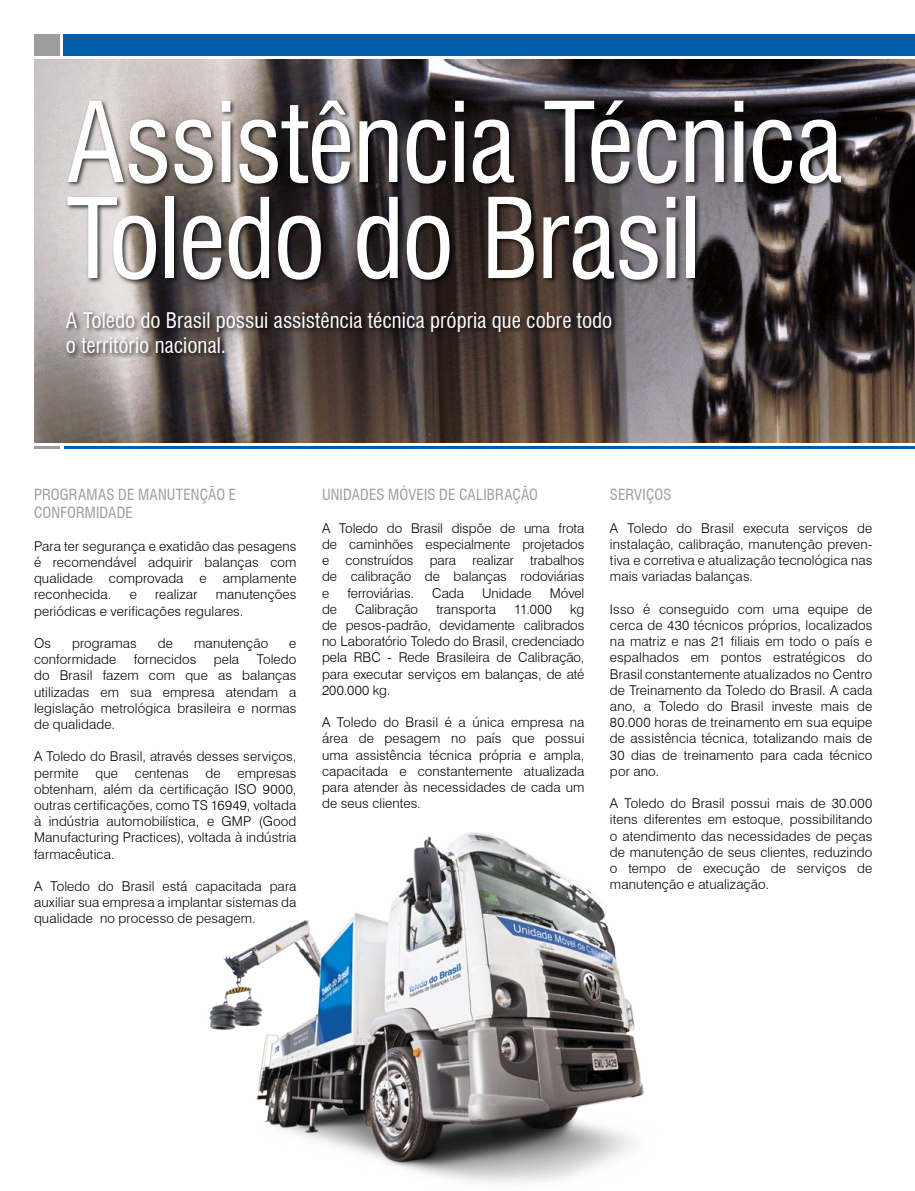
<style>
.page{position:relative;width:915px;height:1191px;background:#fff}
.page>*{position:absolute;margin:0;border:0;box-sizing:border-box;transform-origin:0 0}
.t1{font:condensed 108px/96px "Swiss 721 BT";letter-spacing:-.02em;color:#fff}
.t2{font:condensed 21px/25.2px "Swiss 721 BT";color:#fff}
.t3{font:condensed 15px/18px "Swiss 721 BT";letter-spacing:.01em;color:#9d9d9c}
.t4{font:300 13.5px/16.2px "Swiss 721 BT";letter-spacing:.005em;color:#000;text-align:justify}
</style>
<div class="page">
<img style="left:34px;top:60px;width:880px;height:382px">
<hr style="left:64px;top:446px;width:808px;height:3px;background:#005da9">
<hr style="left:34px;top:446px;width:26px;height:3px;background:#9d9d9c">
<div style="left:64px;top:34px;width:850px;height:21px;background:#005da9"></div>
<div style="left:34px;top:34px;width:26px;height:21px;background:#9d9d9c"></div>
<hr style="left:872px;top:446px;width:42px;height:3px;background:#005da9">
<img style="left:209px;top:832px;width:435px;height:351px">
<div style="left:66px;top:99px;width:781px;height:186px;background:#000;opacity:.75"></div>
<div style="left:64px;top:310px;width:553px;height:49px;background:#000;opacity:.75"></div>
<h1 class="t1" style="left:66px;top:95px;width:778px">Assistência Técnica<br>Toledo do Brasil</h1>
<h2 class="t2" style="left:66px;top:308px;width:547px">A Toledo do Brasil possui assistência técnica própria que cobre todo o território nacional.</h2>
<p class="t3" style="left:34px;top:486px;width:204px">PROGRAMAS DE MANUTENÇÃO E<br>CONFORMIDADE</p>
<p class="t4" style="left:34px;top:538px;width:264px">Para ter segurança e exatidão das pesagens é recomendável adquirir balanças com qualidade comprovada e amplamente reconhecida.</p>
<p class="t4" style="left:130px;top:586px;width:9px">e</p>
<p class="t4" style="left:155px;top:586px;width:44px">realizar</p>
<p class="t4" style="left:34px;top:586px;width:264px;text-indent:182px">manutenções periódicas e verificações regulares.</p>
<p class="t4" style="left:34px;top:635px;width:18px">Os</p>
<p class="t4" style="left:72px;top:635px;width:66px">programas</p>
<p class="t4" style="left:158px;top:635px;width:17px">de</p>
<p class="t4" style="left:194px;top:635px;width:75px">manutenção</p>
<p class="t4" style="left:289px;top:635px;width:9px">e</p>
<p class="t4" style="left:34px;top:651px;width:84px">conformidade</p>
<p class="t4" style="left:134px;top:651px;width:64px">fornecidos</p>
<p class="t4" style="left:214px;top:651px;width:27px">pela</p>
<p class="t4" style="left:34px;top:651px;width:264px;text-indent:222px">Toledo do Brasil fazem com que as balanças utilizadas em sua empresa atendam a legislação metrológica brasileira e normas de qualidade.</p>
<p class="t4" style="left:34px;top:748px;width:264px">A Toledo do Brasil, através desses serviços, permite que centenas de empresas obtenham, além da certificação ISO 9000, outras certificações, como TS 16949, voltada à indústria automobilística, e GMP (Good Manufacturing Practices), voltada à indústria farmacêutica.</p>
<p class="t4" style="left:34px;top:878px;width:264px">A Toledo do Brasil está capacitada para auxiliar sua empresa a implantar sistemas da qualidade no processo de pesagem.</p>
<p class="t3" style="left:322px;top:486px;width:217px">UNIDADES MÓVEIS DE CALIBRAÇÃO</p>
<p class="t4" style="left:322px;top:520px;width:264px">A Toledo do Brasil dispõe de uma frota de caminhões especialmente projetados e construídos para realizar trabalhos de calibração de balanças rodoviárias e</p>
<p class="t4" style="left:347px;top:584px;width:68px">ferroviárias.</p>
<p class="t4" style="left:432px;top:584px;width:33px">Cada</p>
<p class="t4" style="left:482px;top:584px;width:51px">Unidade</p>
<p class="t4" style="left:549px;top:584px;width:36px">Móvel</p>
<p class="t4" style="left:322px;top:601px;width:17px">de</p>
<p class="t4" style="left:355px;top:601px;width:64px">Calibração</p>
<p class="t4" style="left:436px;top:601px;width:61px">transporta</p>
<p class="t4" style="left:514px;top:601px;width:39px">11.000</p>
<p class="t4" style="left:322px;top:601px;width:264px;text-indent:248px">kg de pesos-padrão, devidamente calibrados no Laboratório Toledo do Brasil, credenciado pela RBC - Rede Brasileira de Calibração, para executar serviços em balanças, de até 200.000 kg.</p>
<p class="t4" style="left:322px;top:714px;width:264px">A Toledo do Brasil é a única empresa na área de pesagem no país que possui uma assistência técnica própria e ampla, capacitada e constantemente atualizada para atender às necessidades de cada um de seus clientes.</p>
<p class="t3" style="left:609px;top:486px;width:63px">SERVIÇOS</p>
<p class="t4" style="left:609px;top:520px;width:264px">A Toledo do Brasil executa serviços de instalação, calibração, manutenção preven&shy;tiva e corretiva e atualização tecnológica nas mais variadas balanças.</p>
<p class="t4" style="left:609px;top:601px;width:264px">Isso é conseguido com uma equipe de cerca de 430 técnicos próprios, localizados na matriz e nas 21 filiais em todo o país e espalhados em pontos estratégicos do Brasil constantemente atualizados no Centro de Treinamento da Toledo do Brasil. A cada ano, a Toledo do Brasil investe mais de 80.000 horas de treinamento em sua equipe de assistência técnica, totalizando mais de 30 dias de treinamento para cada técnico por ano.</p>
<p class="t4" style="left:609px;top:795px;width:264px">A Toledo do Brasil possui mais de 30.000 itens diferentes em estoque, possibilitando o atendimento das necessidades de peças de manutenção de seus clientes, reduzindo o tempo de execução de serviços de manutenção e atualização.</p>
</div>
